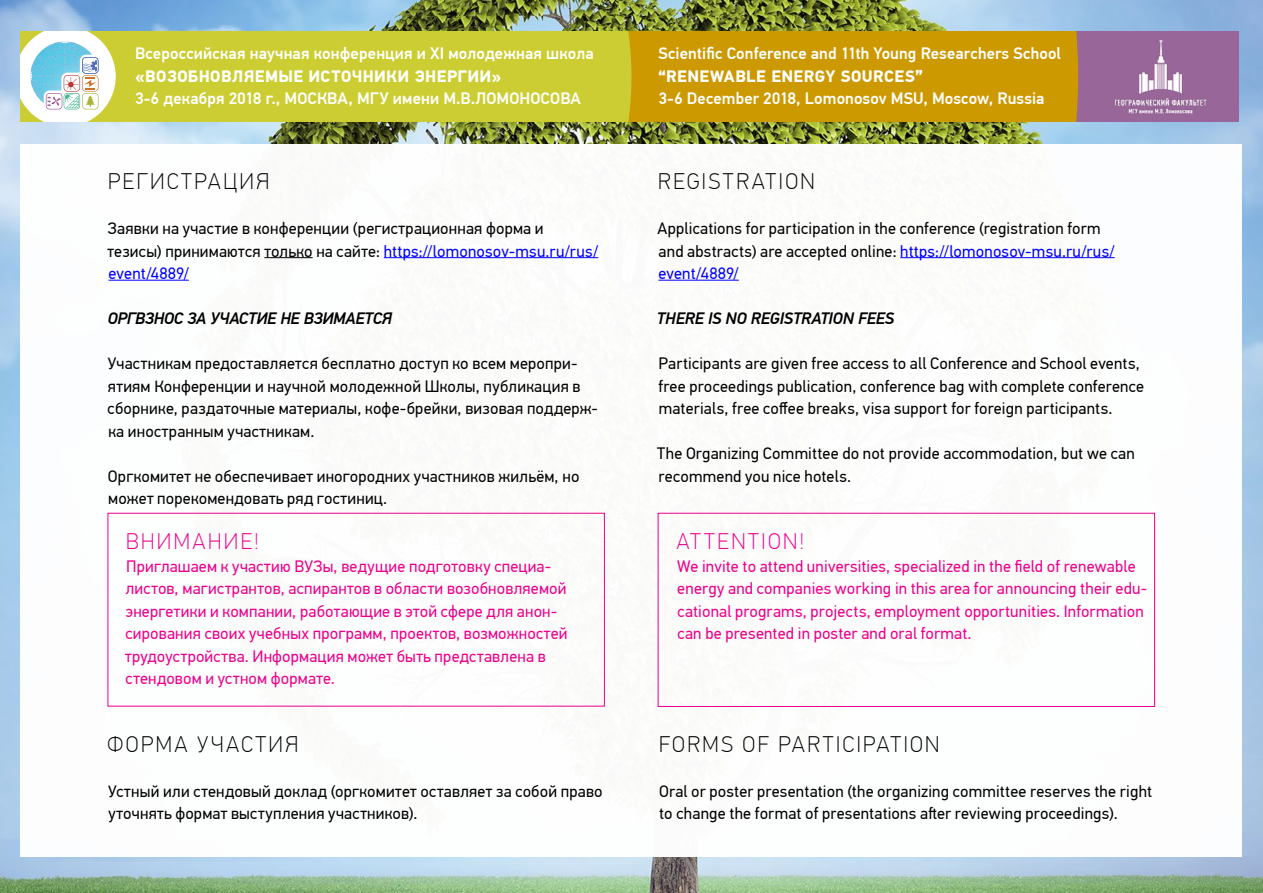
<style>
.page{position:relative;width:1263px;height:893px;background:#fff}
.page>*{position:absolute;margin:0;border:0;box-sizing:border-box;transform-origin:0 0}
.t1{font:100 22.5px "PF Din Text Pro";letter-spacing:.095em;color:#000}
.t2{font:100 22.5px "PF Din Text Pro";letter-spacing:.09em;color:#ec008c}
.t3{font:16.5px/22.5px "PF Din Text Pro";letter-spacing:.01em;color:#000}
.t4{font:16.5px/22.5px "PF Din Text Pro";letter-spacing:.01em;color:#ec008c}
.t5{font:500 16.5px "PF Din Text Pro";letter-spacing:.005em;color:#fff}
.t6{font:700 16.5px "PF Din Text Pro";letter-spacing:.025em;color:#fff}
.t7{font:italic 500 16.5px "PF Din Text Pro";letter-spacing:-.01em;color:#000}
.s1{color:#00f}
</style>
<div class="page">
<img style="left:0;top:0;width:1263px;height:893px">
<div style="left:21px;top:32px;width:1218px;height:90px;background:#986699"></div>
<div style="left:631px;top:32px;width:447px;height:90px;background:#c90"></div>
<div style="left:116px;top:32px;width:515px;height:90px;background:#cccd33"></div>
<svg style="left:21px;top:32px;width:95px;height:90px"></svg>
<div style="left:21px;top:144px;width:1221px;height:713px;background:#fff"></div>
<img style="left:1114px;top:40px;width:93px;height:74px">
<hr style="left:264px;top:257px;width:49px;height:1px;background:#000">
<hr style="left:384px;top:257px;width:214px;height:1px;background:#00f">
<hr style="left:109px;top:280px;width:80px;height:1px;background:#00f">
<hr style="left:900px;top:257px;width:215px;height:1px;background:#00f">
<hr style="left:658px;top:280px;width:81px;height:1px;background:#00f">
<div style="left:658px;top:513px;width:497px;height:194px;border:1px solid #ec008c"></div>
<p class="t5" style="left:135px;top:44px;width:460px">Всероссийская научная конференция и XI молодежная школа</p>
<p class="t6" style="left:135px;top:66px;width:368px">«ВОЗОБНОВЛЯЕМЫЕ ИСТОЧНИКИ ЭНЕРГИИ»</p>
<p class="t5" style="left:135px;top:89px;width:447px">3-6 декабря 2018 г., МОСКВА, МГУ имени М.В.ЛОМОНОСОВА</p>
<h1 class="t1" style="left:108px;top:168px;width:163px">РЕГИСТРАЦИЯ</h1>
<p class="t3" style="left:107px;top:217px;width:492px">Заявки на участие в конференции (регистрационная форма и тезисы) принимаются только на сайте: <span class="s1">https://lomonosov-msu.ru/rus/ event/4889/</span></p>
<p class="t7" style="left:108px;top:308px;width:286px">ОРГВЗНОС ЗА УЧАСТИЕ НЕ ВЗИМАЕТСЯ</p>
<p class="t3" style="left:108px;top:352px;width:492px">Участникам предоставляется бесплатно доступ ко всем меропри&shy;ятиям Конференции и научной молодежной Школы, публикация в сборнике, раздаточные материалы, кофе-брейки, визовая поддерж&shy;ка иностранным участникам.</p>
<p class="t3" style="left:108px;top:465px;width:473px">Оргкомитет не обеспечивает иногородних участников жильём, но может порекомендовать ряд гостиниц.</p>
<h1 class="t2" style="left:126px;top:528px;width:135px">ВНИМАНИЕ!</h1>
<p class="t4" style="left:125px;top:555px;width:444px">Приглашаем к участию ВУЗы, ведущие подготовку специа&shy;листов, магистрантов, аспирантов в области возобновляемой энергетики и компании, работающие в этой сфере для анон&shy;сирования своих учебных программ, проектов, возможностей трудоустройства. Информация может быть представлена в стендовом и устном формате.</p>
<h1 class="t1" style="left:107px;top:731px;width:193px">ФОРМА УЧАСТИЯ</h1>
<p class="t3" style="left:108px;top:780px;width:496px">Устный или стендовый доклад (оргкомитет оставляет за собой право уточнять формат выступления участников).</p>
<p class="t5" style="left:658px;top:44px;width:404px">Scientific Conference and 11th Young Researchers School</p>
<p class="t6" style="left:658px;top:66px;width:266px">“RENEWABLE ENERGY SOURCES”</p>
<p class="t5" style="left:658px;top:89px;width:387px">3-6 December 2018, Lomonosov MSU, Moscow, Russia</p>
<h1 class="t1" style="left:658px;top:168px;width:159px">REGISTRATION</h1>
<p class="t3" style="left:657px;top:217px;width:459px">Applications for participation in the conference (registration form and abstracts) are accepted online: <span class="s1">https://lomonosov-msu.ru/rus/ event/4889/</span></p>
<p class="t7" style="left:657px;top:308px;width:239px">THERE IS NO REGISTRATION FEES</p>
<p class="t3" style="left:658px;top:352px;width:487px">Participants are given free access to all Conference and School events, free proceedings publication, conference bag with complete conference materials, free coffee breaks, visa support for foreign participants.</p>
<p class="t3" style="left:657px;top:442px;width:479px">The Organizing Committee do not provide accommodation, but we can recommend you nice hotels.</p>
<h1 class="t2" style="left:676px;top:528px;width:129px">ATTENTION!</h1>
<p class="t4" style="left:677px;top:555px;width:472px">We invite to attend universities, specialized in the field of renewable energy and companies working in this area for announcing their edu&shy;cational programs, projects, employment opportunities. Information can be presented in poster and oral format.</p>
<h1 class="t1" style="left:659px;top:731px;width:282px">FORMS OF PARTICIPATION</h1>
<p class="t3" style="left:659px;top:780px;width:495px">Oral or poster presentation (the organizing committee reserves the right to change the format of presentations after reviewing proceedings).</p>
</div>
